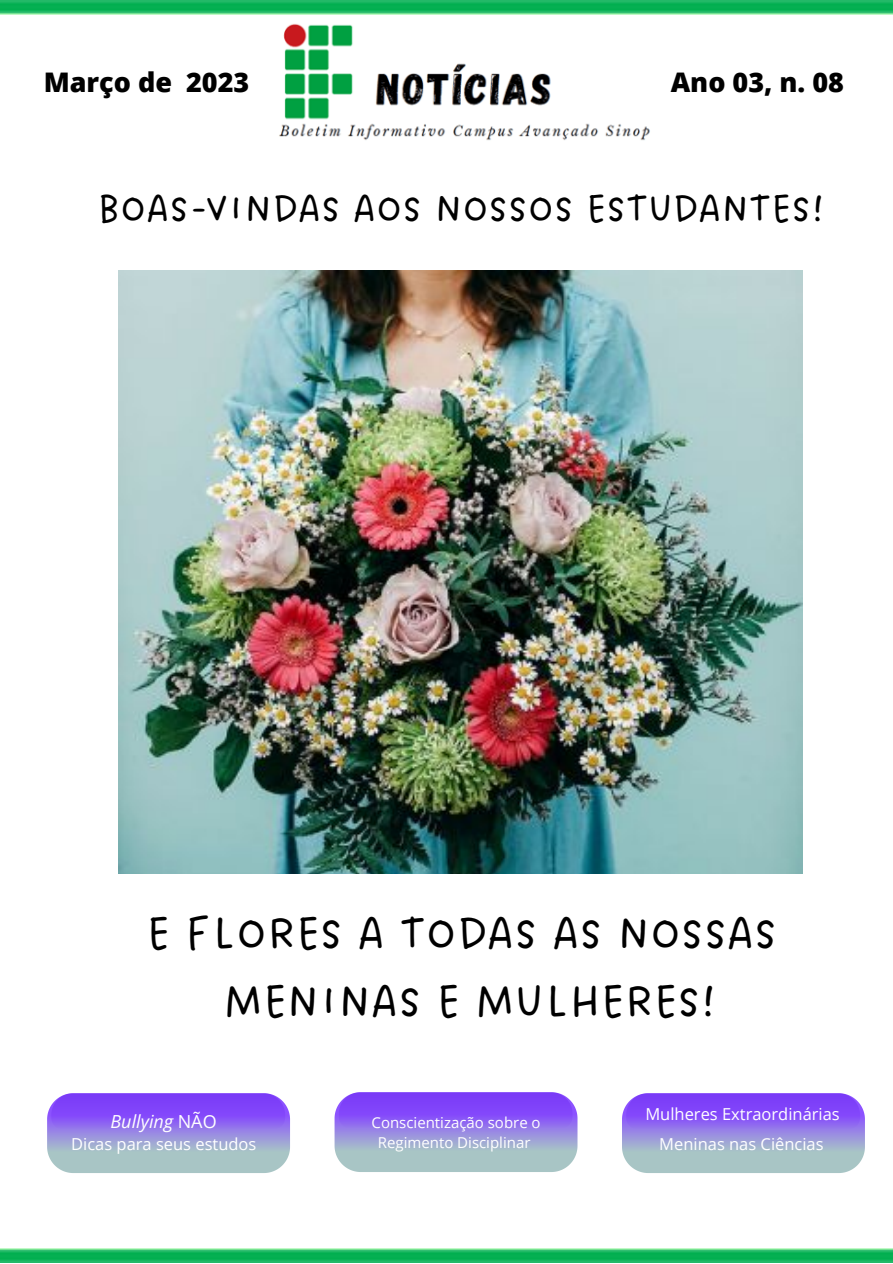
<style>
.page{position:relative;width:893px;height:1264px;background:#fff}
.page>*{position:absolute;margin:0;border:0;box-sizing:border-box;transform-origin:0 0}
.t1{font:49.5px/68.6px "DO Sans Regular";color:#000;text-align:center}
.t2{font:42px "DO Sans Regular";color:#000}
.t3{font:800 27px "Open Sans";color:#000}
.t4{font:italic 18px "Open Sans";color:#fff}
.t5{font:16.5px/30.3px "Open Sans";color:#fff;text-align:center}
.t6{font:15px/20.2px "Open Sans";color:#fff;text-align:center}
.s1{font-style:normal}
</style>
<div class="page">
<img style="left:0;top:0;width:892px;height:1262px">
<img style="left:250px;top:18px;width:421px;height:129px">
<img style="left:119px;top:270px;width:683px;height:604px">
<svg style="left:47px;top:1093px;width:243px;height:79px;background:#9887e1"></svg>
<svg style="left:334px;top:1092px;width:243px;height:79px;background:#9887e2"></svg>
<svg style="left:622px;top:1093px;width:242px;height:79px;background:#9887e1"></svg>
<h3 class="t3" style="left:44px;top:63px;width:207px">Março de 2023</h3>
<h3 class="t3" style="left:670px;top:63px;width:175px">Ano 03, n. 08</h3>
<h2 class="t2" style="left:97px;top:184px;width:727px">BOAS-VINDAS AOS NOSSOS ESTUDANTES!</h2>
<h1 class="t1" style="left:147px;top:900px;width:632px">E FLORES A TODAS AS NOSSAS<br>MENINAS E MULHERES!</h1>
<p class="t4" style="left:110px;top:1109px;width:108px">Bullying <span class="s1">NÃO</span></p>
<p class="t5" style="left:71px;top:1128px;width:187px">Dicas para seus estudos</p>
<p class="t6" style="left:371px;top:1111px;width:171px">Conscientização sobre o<br>Regimento Disciplinar</p>
<p class="t5" style="left:645px;top:1098px;width:196px">Mulheres Extraordinárias<br>Meninas nas Ciências</p>
</div>
